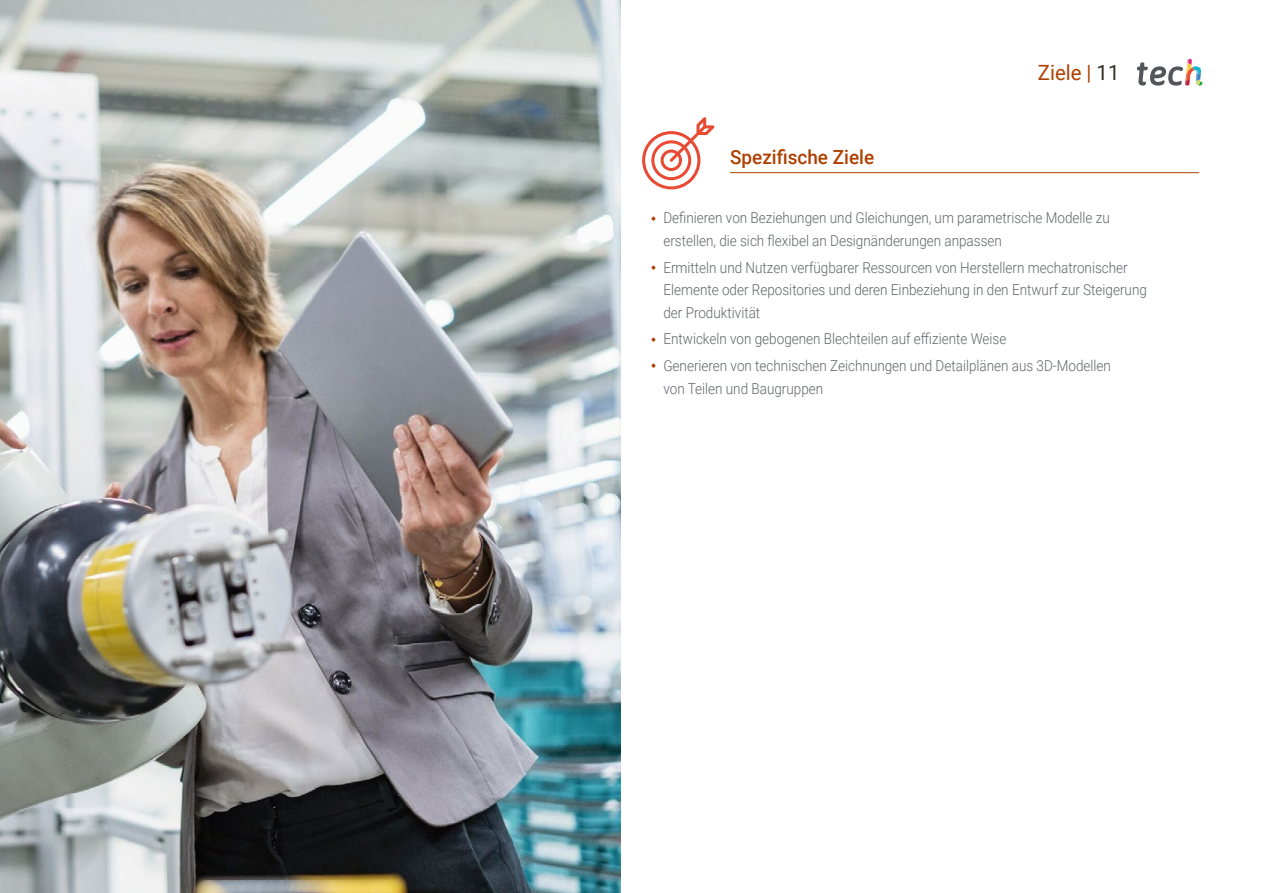
<style>
.page{position:relative;width:1263px;height:893px;background:#fff}
.page>*{position:absolute;margin:0;border:0;box-sizing:border-box;transform-origin:0 0}
.t1{font:21px "Roboto";color:#ae4000}
.t2{font:500 19.5px "Roboto";color:#ae4000}
.t3{font:300 15px/22.5px "Roboto";color:#61646a;scale:.9 1}
.s1{color:#312e20}
</style>
<div class="page">
<hr style="left:730px;top:172px;width:469px;height:1px;background:#ae4000">
<svg style="left:642px;top:117px;width:72px;height:72px"></svg>
<img style="left:0;top:0;width:621px;height:893px">
<svg style="left:1137px;top:59px;width:65px;height:27px"></svg>
<h2 class="t2" style="left:730px;top:144px;width:145px">Spezifische Ziele</h2>
<h1 class="t1" style="left:1038px;top:57px;width:83px">Ziele | <span class="s1">11</span></h1>
<p class="t3" style="left:663px;top:206px;width:498px">Definieren von Beziehungen und Gleichungen, um parametrische Modelle zu erstellen, die sich flexibel an Designänderungen anpassen</p>
<p class="t3" style="left:663px;top:255px;width:539px">Ermitteln und Nutzen verfügbarer Ressourcen von Herstellern mechatronischer<br>Elemente oder Repositories und deren Einbeziehung in den Entwurf zur Steigerung der Produktivität</p>
<p class="t3" style="left:663px;top:325px;width:499px;line-height:26.7px">Entwickeln von gebogenen Blechteilen auf effiziente Weise<br>Generieren von technischen Zeichnungen und Detailplänen aus 3D-Modellen</p>
<p class="t3" style="left:663px;top:376px;width:179px">von Teilen und Baugruppen</p>
</div>
